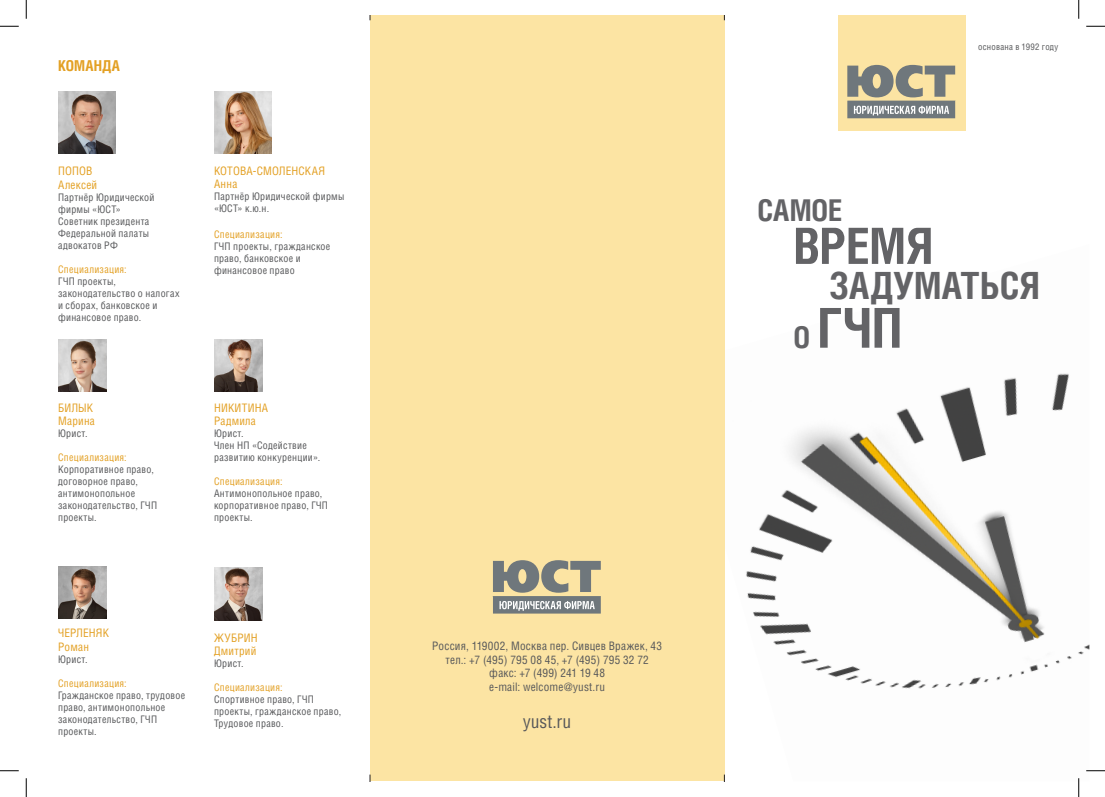
<style>
.page{position:relative;width:1105px;height:797px;background:#fff}
.page>*{position:absolute;margin:0;border:0;box-sizing:border-box;transform-origin:0 0}
.t1{font:700 55px "Helios Cond C";color:#636366}
.t2{font:700 50px "Helios Cond C";letter-spacing:-.005em;color:#636366}
.t3{font:700 37.5px "Helios Cond C";color:#636366}
.t4{font:700 30px "Helios Cond C";letter-spacing:-.005em;color:#636366}
.t5{font:17.5px "AG Letterica Condensed C";letter-spacing:.005em;color:#57585a}
.t6{font:700 15px "Helios Cond C";letter-spacing:.01em;color:#e3a023}
.t7{font:11.25px "AG Letterica Condensed C";letter-spacing:.015em;color:#57585a}
.t8{font:11.25px/13.5px "AG Letterica Condensed C";letter-spacing:.015em;color:#e3a023}
.t9{font:10px/12px "AG Letterica Condensed C";letter-spacing:.025em;color:#57585a}
.t10{font:10px "AG Letterica Condensed C";letter-spacing:.025em;color:#e3a023}
.t11{font:8.75px "AG Letterica Condensed C";letter-spacing:.03em;color:#57585a}
.s1{color:#e3a023}
.s2{font-size:30px}
</style>
<div class="page">
<img style="left:724px;top:244px;width:365px;height:537px">
<div style="left:370px;top:16px;width:354px;height:765px;background:#fce4a3"></div>
<div style="left:838px;top:16px;width:127px;height:115px;background:#fce4a3"></div>
<svg style="left:847px;top:65px;width:108px;height:53px"></svg>
<svg style="left:493px;top:560px;width:108px;height:53px"></svg>
<img style="left:214px;top:91px;width:58px;height:63px">
<img style="left:58px;top:566px;width:49px;height:53px">
<img style="left:58px;top:339px;width:49px;height:53px">
<img style="left:214px;top:567px;width:49px;height:53px">
<img style="left:58px;top:91px;width:58px;height:63px">
<img style="left:214px;top:339px;width:49px;height:53px">
<svg style="left:0;top:25px;width:19px;height:2px"></svg>
<svg style="left:1086px;top:25px;width:19px;height:2px"></svg>
<svg style="left:0;top:770px;width:19px;height:1px"></svg>
<svg style="left:1086px;top:770px;width:19px;height:1px"></svg>
<svg style="left:25px;top:0;width:2px;height:19px"></svg>
<svg style="left:25px;top:778px;width:2px;height:19px"></svg>
<svg style="left:1078px;top:0;width:1px;height:19px"></svg>
<svg style="left:1078px;top:778px;width:1px;height:19px"></svg>
<p class="t6" style="left:58px;top:57px;width:63px">КОМАНДА</p>
<p class="t8" style="left:58px;top:164px;width:41px">ПОПОВ<br>Алексей</p>
<p class="t9" style="left:58px;top:191px;width:98px">Партнёр Юридической фирмы «ЮСТ»</p>
<p class="t9" style="left:58px;top:215px;width:93px;text-align:justify">Советник президента Федеральной палаты адвокатов РФ</p>
<p class="t9" style="left:58px;top:263px;width:123px"><span class="s1">Специализация:<br></span>ГЧП проекты, законодательство о налогах и сборах, банковское и финансовое право.</p>
<p class="t8" style="left:58px;top:401px;width:36px">БИЛЫК</p>
<p class="t8" style="left:58px;top:414px;width:38px">Марина</p>
<p class="t9" style="left:58px;top:427px;width:31px">Юрист.</p>
<p class="t9" style="left:58px;top:451px;width:100px"><span class="s1">Специализация:<br></span>Корпоративное право, договорное право, антимонопольное законодательство, ГЧП проекты.</p>
<p class="t8" style="left:214px;top:164px;width:113px">КОТОВА-СМОЛЕНСКАЯ<br>Анна</p>
<p class="t9" style="left:214px;top:190px;width:132px">Партнёр Юридической фирмы «ЮСТ» к.ю.н.</p>
<p class="t10" style="left:214px;top:228px;width:70px">Специализация:</p>
<p class="t9" style="left:214px;top:240px;width:118px">ГЧП проекты, гражданское право, банковское и финансовое право</p>
<p class="t8" style="left:214px;top:401px;width:56px">НИКИТИНА</p>
<p class="t8" style="left:214px;top:414px;width:43px">Радмила</p>
<p class="t9" style="left:214px;top:427px;width:108px">Юрист.<br>Член НП «Содействие развитию конкуренции».</p>
<p class="t9" style="left:214px;top:475px;width:115px"><span class="s1">Специализация:<br></span>Антимонопольное право, корпоративное право, ГЧП проекты.</p>
<p class="t8" style="left:58px;top:626px;width:52px">ЧЕРЛЕНЯК</p>
<p class="t8" style="left:58px;top:639px;width:32px">Роман</p>
<p class="t9" style="left:58px;top:653px;width:31px">Юрист.</p>
<p class="t9" style="left:58px;top:677px;width:129px"><span class="s1">Специализация:<br></span>Гражданское право, трудовое право, антимонопольное законодательство, ГЧП проекты.</p>
<p class="t8" style="left:214px;top:630px;width:45px">ЖУБРИН</p>
<p class="t8" style="left:214px;top:644px;width:44px">Дмитрий</p>
<p class="t9" style="left:214px;top:657px;width:31px">Юрист.</p>
<p class="t9" style="left:214px;top:681px;width:129px"><span class="s1">Специализация:<br></span>Спортивное право, ГЧП проекты, гражданское право,<br>Трудовое право.</p>
<p class="t7" style="left:432px;top:639px;width:232px">Россия, 119002, Москва пер. Сивцев Вражек, 43</p>
<p class="t7" style="left:445px;top:653px;width:205px">тел.: +7 (495) 795 08 45, +7 (495) 795 32 72</p>
<p class="t7" style="left:489px;top:666px;width:117px">факс: +7 (499) 241 19 48</p>
<p class="t7" style="left:489px;top:680px;width:117px">e-mail: welcome@yust.ru</p>
<p class="t5" style="left:523px;top:711px;width:50px">yust.ru</p>
<p class="t11" style="left:978px;top:41px;width:82px">основана в 1992 году</p>
<p class="t4" style="left:757px;top:193px;width:86px">САМОЕ</p>
<p class="t2" style="left:793px;top:216px;width:141px">ВРЕМЯ</p>
<p class="t3" style="left:829px;top:263px;width:212px">ЗАДУМАТЬСЯ</p>
<p class="t1" style="left:793px;top:295px;width:110px"><span class="s2">О</span> ГЧП</p>
</div>
